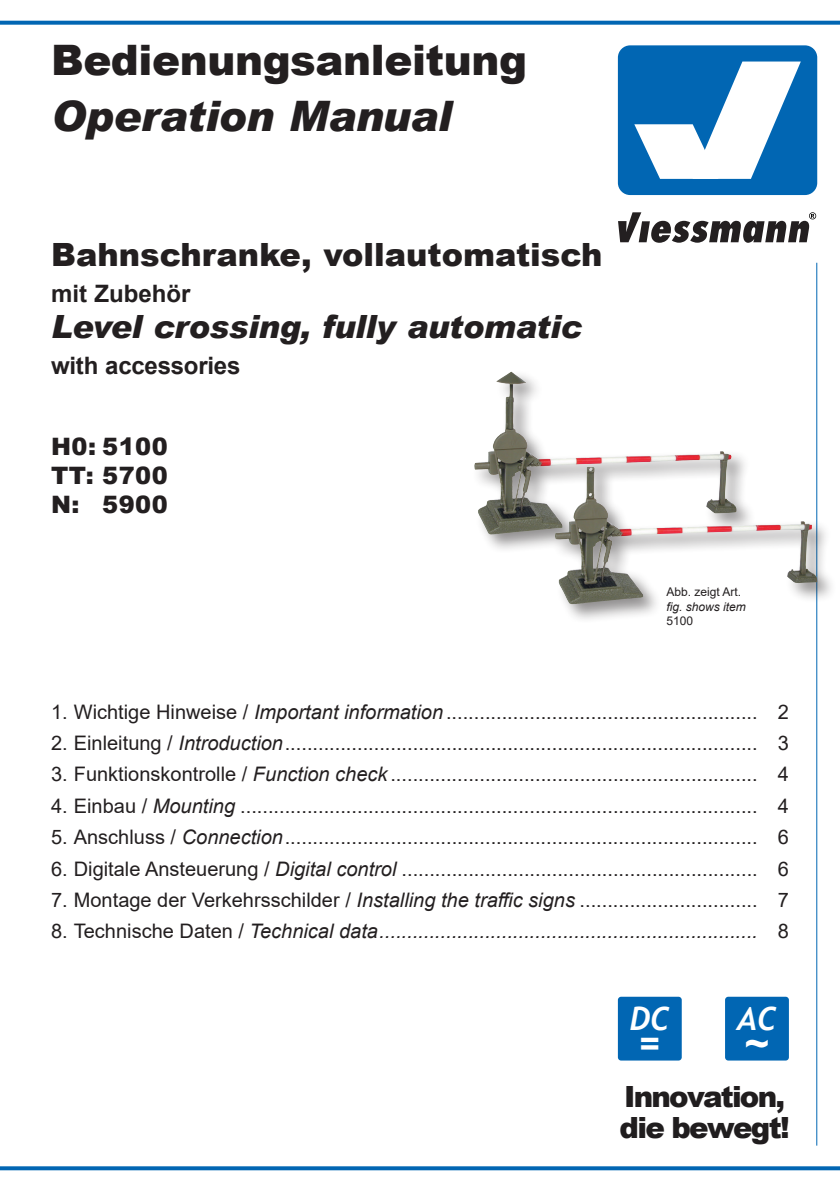
<style>
.page{position:relative;width:840px;height:1191px;background:#fff}
.page>*{position:absolute;margin:0;border:0;box-sizing:border-box;transform-origin:0 0}
.t1{font:900 42px "Arial";letter-spacing:-.01em;color:#231f20}
.t2{font:italic 900 42px "Arial";letter-spacing:-.01em;color:#231f20}
.t3{font:700 41.8px "Arial";color:#fff}
.t4{font:700 34.4px "Arial";color:#fff}
.t5{font:900 32px "Arial";color:#231f20}
.t6{font:italic 900 32px "Arial";letter-spacing:-.01em;color:#231f20}
.t7{font:italic 700 32px "Trebuchet";color:#fff}
.t8{font:900 29.2px/31px "Arial";letter-spacing:-.06em;color:#201d1e}
.t9{font:700 24px "Arial";letter-spacing:-.01em;color:#231f20}
.t10{font:900 24px/28.8px "Arial";letter-spacing:.02em;color:#231f20;text-align:justify}
.t11{font:20px "Arial";color:#231f20}
.t12{font:italic 20px "Arial";color:#231f20}
.t13{font:12px "Arial";color:#231f20}
.t14{font:italic 12px "Arial";color:#231f20}
.s1{font-style:italic}
.s2{font-style:normal}
</style>
<div class="page">
<svg style="left:0;top:1166px;width:839px;height:4px;background:#1471b8"></svg>
<hr style="left:0;top:21px;width:839px;height:3px;background:#0166b3">
<hr style="left:815px;top:263px;width:1px;height:882px;background:#0166b3">
<div style="left:617px;top:45px;width:199px;height:150px;background:#0166b3;border-radius:12px"></div>
<svg style="left:634px;top:62px;width:166px;height:117px"></svg>
<svg style="left:618px;top:212px;width:197px;height:31px"></svg>
<div style="left:471px;top:369px;width:365px;height:255px;background:#231f20;opacity:.5"></div>
<img style="left:473px;top:371px;width:263px;height:164px">
<div style="left:724px;top:996px;width:64px;height:64px;background:#0166b3;border-radius:3px"></div>
<div style="left:617px;top:996px;width:64px;height:64px;background:#0166b3;border-radius:3px"></div>
<h1 class="t1" style="left:51px;top:30px;width:477px">Bedienungsanleitung</h1>
<h1 class="t2" style="left:51px;top:90px;width:402px">Operation Manual</h1>
<h3 class="t5" style="left:51px;top:231px;width:552px">Bahnschranke, vollautomatisch</h3>
<p class="t9" style="left:51px;top:276px;width:141px">mit Zubehör</p>
<h3 class="t6" style="left:51px;top:306px;width:532px">Level crossing, fully automatic</h3>
<p class="t9" style="left:51px;top:348px;width:191px">with accessories</p>
<p class="t10" style="left:51px;top:431px;width:118px">H0: 5100<br>TT: 5700<br>N: 5900</p>
<p class="t13" style="left:666px;top:583px;width:76px">Abb. zeigt Art.</p>
<p class="t14" style="left:666px;top:598px;width:81px">fig. shows item</p>
<p class="t13" style="left:666px;top:612px;width:28px">5100</p>
<p class="t11" style="left:51px;top:698px;width:739px">1. Wichtige Hinweise / <span class="s1">Important information</span> ........................................................ 2</p>
<p class="t11" style="left:51px;top:729px;width:738px">2. Einleitung / <span class="s1">Introduction</span>..................................................................................... 3</p>
<p class="t11" style="left:51px;top:760px;width:738px">3. Funktionskontrolle / <span class="s1">Function check</span> .................................................................. 4</p>
<p class="t11" style="left:51px;top:792px;width:738px">4. Einbau / <span class="s1">Mounting</span> ............................................................................................. 4</p>
<p class="t11" style="left:51px;top:823px;width:739px">5. Anschluss / <span class="s1">Connection</span>..................................................................................... 6</p>
<p class="t11" style="left:51px;top:854px;width:739px">6. Digitale Ansteuerung / <span class="s1">Digital control</span> ................................................................ 6</p>
<p class="t11" style="left:51px;top:886px;width:738px">7. Montage der Verkehrsschilder / <span class="s1">Installing the traffic signs</span> ................................ 7</p>
<p class="t12" style="left:51px;top:918px;width:738px"><span class="s2">8. Technische Daten /</span> Technical data.................................................................... <span class="s2">8</span></p>
<h3 class="t7" style="left:629px;top:998px;width:41px">DC</h3>
<h3 class="t4" style="left:639px;top:1019px;width:22px">=</h3>
<h3 class="t7" style="left:736px;top:998px;width:41px">AC</h3>
<h2 class="t3" style="left:744px;top:1013px;width:26px">~</h2>
<h3 class="t8" style="left:619px;top:1080px;width:171px">Innovation, die bewegt!</h3>
</div>
